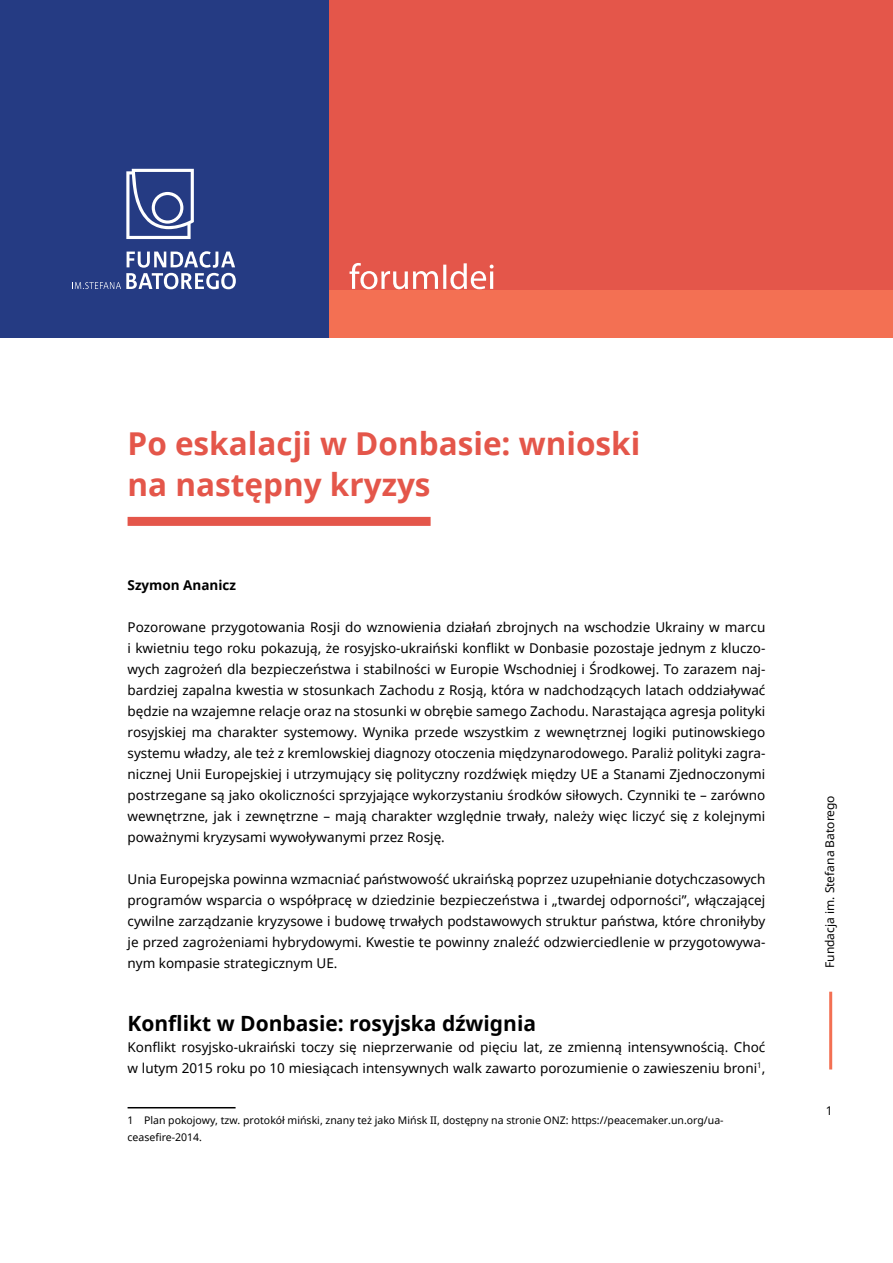
<style>
.page{position:relative;width:893px;height:1263px;background:#fff}
.page>*{position:absolute;margin:0;border:0;box-sizing:border-box;transform-origin:0 0}
.t1{font:700 31.5px/40.5px "Noto Sans";color:#e4564a}
.t2{font:700 21px "Noto Sans";color:#000}
.t3{font:13.5px/21px "Noto Sans";color:#000;text-align:justify}
.t4{font:700 13.5px "Noto Sans";color:#000}
.t5{font:12px "Noto Sans";color:#000}
.t6{font:10.5px/16.5px "Noto Sans";color:#000}
</style>
<div class="page">
<hr style="left:829px;top:992px;width:3px;height:77px;background:#f37053">
<div style="left:0;top:195px;width:893px;height:143px;background:#f37053"></div>
<div style="left:0;top:0;width:893px;height:289px;background:#e4564a"></div>
<div style="left:128px;top:517px;width:303px;height:9px;background:#e4564a"></div>
<hr style="left:128px;top:1107px;width:108px;height:1px;background:#000">
<div style="left:0;top:0;width:328px;height:338px;background:#253b83"></div>
<svg style="left:72px;top:251px;width:164px;height:38px"></svg>
<svg style="left:126px;top:169px;width:68px;height:70px"></svg>
<svg style="left:350px;top:263px;width:144px;height:26px"></svg>
<h1 class="t1" style="left:128px;top:423px;width:514px">Po eskalacji w Donbasie: wnioski na następny kryzys</h1>
<p class="t4" style="left:128px;top:575px;width:110px">Szymon Ananicz</p>
<p class="t3" style="left:128px;top:616px;width:639px">Pozorowane przygotowania Rosji do wznowienia działań zbrojnych na wschodzie Ukrainy w marcu i kwietniu tego roku pokazują, że rosyjsko-ukraiński konflikt w Donbasie pozostaje jednym z kluczo&shy;wych zagrożeń dla bezpieczeństwa i stabilności w Europie Wschodniej i Środkowej. To zarazem naj&shy;bardziej zapalna kwestia w stosunkach Zachodu z Rosją, która w nadchodzących latach oddziaływać będzie na wzajemne relacje oraz na stosunki w obrębie samego Zachodu. Narastająca agresja polityki rosyjskiej ma charakter systemowy. Wynika przede wszystkim z wewnętrznej logiki putinowskiego systemu władzy, ale też z kremlowskiej diagnozy otoczenia międzynarodowego. Paraliż polityki zagra&shy;nicznej Unii Europejskiej i utrzymujący się polityczny rozdźwięk między UE a Stanami Zjednoczonymi postrzegane są jako okoliczności sprzyjające wykorzystaniu środków siłowych. Czynniki te – zarówno wewnętrzne, jak i zewnętrzne – mają charakter względnie trwały, należy więc liczyć się z kolejnymi poważnymi kryzysami wywoływanymi przez Rosję.</p>
<p class="t3" style="left:128px;top:868px;width:639px">Unia Europejska powinna wzmacniać państwowość ukraińską poprzez uzupełnianie dotychczasowych programów wsparcia o współpracę w dziedzinie bezpieczeństwa i „twardej odporności”, włączającej cywilne zarządzanie kryzysowe i budowę trwałych podstawowych struktur państwa, które chroniłyby je przed zagrożeniami hybrydowymi. Kwestie te powinny znaleźć odzwierciedlenie w przygotowywa&shy;nym kompasie strategicznym UE.</p>
<h2 class="t2" style="left:128px;top:1008px;width:410px">Konflikt w Donbasie: rosyjska dźwignia</h2>
<p class="t3" style="left:128px;top:1036px;width:639px">Konflikt rosyjsko-ukraiński toczy się nieprzerwanie od pięciu lat, ze zmienną intensywnością. Choć w lutym 2015 roku po 10 miesiącach intensywnych walk zawarto porozumienie o zawieszeniu broni<sup>1</sup>,</p>
<p class="t6" style="left:128px;top:1112px;width:598px">1 Plan pokojowy, tzw. protokół miński, znany też jako Mińsk II, dostępny na stronie ONZ: https://peacemaker.un.org/ua&shy;ceasefire-2014.</p>
<p class="t5" style="left:821px;top:968px;width:174px;rotate:-90deg">Fundacja im. Stefana Batorego</p>
<p class="t5" style="left:826px;top:1102px;width:8px">1</p>
</div>
